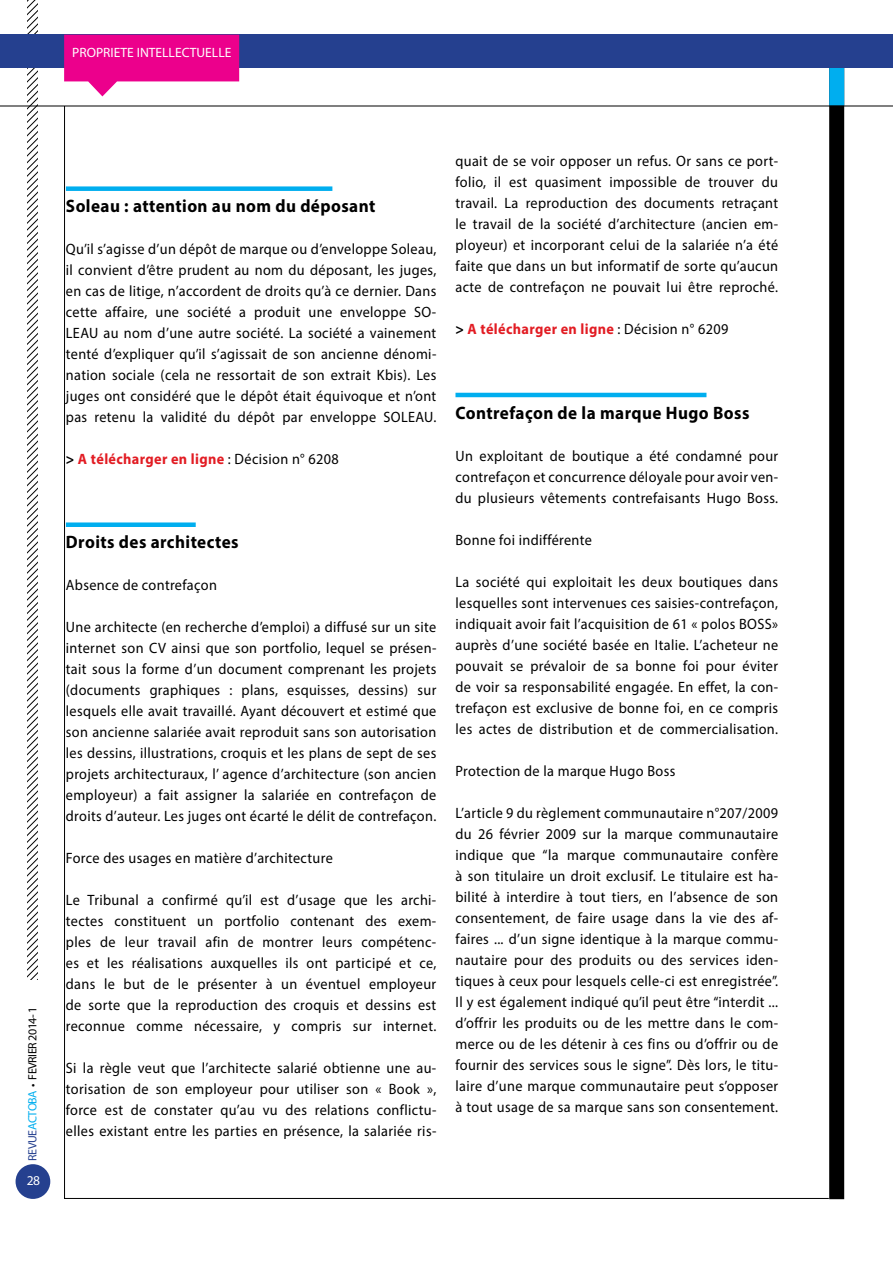
<style>
.page{position:relative;width:893px;height:1263px;background:#fff}
.page>*{position:absolute;margin:0;border:0;box-sizing:border-box;transform-origin:0 0}
.t1{font:700 18px "Myriad Pro";letter-spacing:.025em;color:#000;scale:.95 1}
.t2{font:15px/21px "Myriad Pro";letter-spacing:.025em;color:#000;text-align:justify;scale:.95 1}
.t3{font:700 15px "Myriad Pro";letter-spacing:.025em;color:#e21c23;scale:.95 1}
.t4{font:13.5px "Myriad Pro";color:#fff}
.t5{font:12px "Myriad Pro";letter-spacing:-.04em;color:#000}
.s1{color:#25408f}
.s2{color:#00aeef}
.s3{color:#000}
.s4{font-weight:400;color:#000}
</style>
<div class="page">
<svg style="left:28px;top:0;width:9px;height:979px"></svg>
<div style="left:16px;top:1164px;width:34px;height:35px;background:#25408f;border-radius:50%"></div>
<div style="left:829px;top:40px;width:15px;height:1159px;background:#000"></div>
<div style="left:829px;top:65px;width:15px;height:41px;background:#00aeef"></div>
<div style="left:0;top:35px;width:893px;height:33px;background:#25408f"></div>
<hr style="left:0;top:106px;width:893px;height:1px;background:#000">
<div style="left:66px;top:186px;width:266px;height:5px;background:#00aeef"></div>
<div style="left:66px;top:522px;width:130px;height:5px;background:#00aeef"></div>
<svg style="left:64px;top:35px;width:175px;height:61px"></svg>
<hr style="left:455px;top:393px;width:251px;height:4px;background:#00aeef">
<p class="t4" style="left:72px;top:45px;width:161px">PROPRIETE INTELLECTUELLE</p>
<p class="t5" style="left:25px;top:1160px;width:155px;rotate:-90deg"><span class="s1">REVUE</span><span class="s2">ACTOBA</span> • FEVRIER 2014- 1</p>
<p class="t4" style="left:27px;top:1172px;width:15px">28</p>
<p class="t1" style="left:66px;top:194px;width:327px">Soleau : attention au nom du déposant</p>
<p class="t2" style="left:66px;top:238px;width:391px">Qu’il s’agisse d’un dépôt de marque ou d’enveloppe Soleau, il convient d’être prudent au nom du déposant, les juges, en cas de litige, n’accordent de droits qu’à ce dernier. Dans cette affaire, une société a produit une enveloppe SO-LEAU au nom d’une autre société. La société a vainement tenté d’expliquer qu’il s’agissait de son ancienne dénomi&shy;nation sociale (cela ne ressortait de son extrait Kbis). Les juges ont considéré que le dépôt était équivoque et n’ont pas retenu la validité du dépôt par enveloppe SOLEAU.</p>
<p class="t3" style="left:66px;top:449px;width:289px"><span class="s3">&gt;</span> A télécharger en ligne <span class="s4">: Décision n° 6208</span></p>
<p class="t1" style="left:66px;top:530px;width:183px">Droits des architectes</p>
<p class="t2" style="left:66px;top:574px;width:160px">Absence de contrefaçon</p>
<p class="t2" style="left:66px;top:616px;width:391px">Une architecte (en recherche d’emploi) a diffusé sur un site internet son CV ainsi que son portfolio, lequel se présen&shy;tait sous la forme d’un document comprenant les projets (documents graphiques : plans, esquisses, dessins) sur lesquels elle avait travaillé. Ayant découvert et estimé que son ancienne salariée avait reproduit sans son autorisation les dessins, illustrations, croquis et les plans de sept de ses projets architecturaux, l’ agence d’architecture (son ancien employeur) a fait assigner la salariée en contrefaçon de droits d’auteur. Les juges ont écarté le délit de contrefaçon.</p>
<p class="t2" style="left:66px;top:847px;width:282px">Force des usages en matière d’architecture</p>
<p class="t2" style="left:66px;top:889px;width:391px">Le Tribunal a confirmé qu’il est d’usage que les archi&shy;tectes constituent un portfolio contenant des exem&shy;ples de leur travail afin de montrer leurs compétenc&shy;es et les réalisations auxquelles ils ont participé et ce, dans le but de le présenter à un éventuel employeur de sorte que la reproduction des croquis et dessins est reconnue comme nécessaire, y compris sur internet.</p>
<p class="t2" style="left:66px;top:1057px;width:391px">Si la règle veut que l’architecte salarié obtienne une au&shy;torisation de son employeur pour utiliser son « Book », force est de constater qu’au vu des relations conflictu&shy;elles existant entre les parties en présence, la salariée ris-</p>
<p class="t2" style="left:455px;top:151px;width:341px">quait de se voir opposer un refus. Or sans ce port&shy;folio, il est quasiment impossible de trouver du travail. La reproduction des documents retraçant le travail de la société d’architecture (ancien em&shy;ployeur) et incorporant celui de la salariée n’a été faite que dans un but informatif de sorte qu’aucun acte de contrefaçon ne pouvait lui être reproché.</p>
<p class="t3" style="left:455px;top:320px;width:289px"><span class="s3">&gt;</span> A télécharger en ligne <span class="s4">: Décision n° 6209</span></p>
<p class="t1" style="left:455px;top:401px;width:311px">Contrefaçon de la marque Hugo Boss</p>
<p class="t2" style="left:455px;top:445px;width:341px">Un exploitant de boutique a été condamné pour contrefaçon et concurrence déloyale pour avoir ven&shy;du plusieurs vêtements contrefaisants Hugo Boss.</p>
<p class="t2" style="left:455px;top:529px;width:145px">Bonne foi indifférente</p>
<p class="t2" style="left:455px;top:571px;width:341px">La société qui exploitait les deux boutiques dans lesquelles sont intervenues ces saisies-contrefaçon, indiquait avoir fait l’acquisition de 61 « polos BOSS» auprès d’une société basée en Italie. L’acheteur ne pouvait se prévaloir de sa bonne foi pour éviter de voir sa responsabilité engagée. En effet, la con&shy;trefaçon est exclusive de bonne foi, en ce compris les actes de distribution et de commercialisation.</p>
<p class="t2" style="left:455px;top:760px;width:233px">Protection de la marque Hugo Boss</p>
<p class="t2" style="left:455px;top:802px;width:341px">L’article 9 du règlement communautaire n°207/2009 du 26 février 2009 sur la marque communautaire indique que “la marque communautaire confère à son titulaire un droit exclusif. Le titulaire est ha&shy;bilité à interdire à tout tiers, en l’absence de son consentement, de faire usage dans la vie des af&shy;faires ... d’un signe identique à la marque commu&shy;nautaire pour des produits ou des services iden&shy;tiques à ceux pour lesquels celle-ci est enregistrée”.<br>Il y est également indiqué qu’il peut être “interdit ... d’offrir les produits ou de les mettre dans le com&shy;merce ou de les détenir à ces fins ou d’offrir ou de fournir des services sous le signe”. Dès lors, le titu&shy;laire d’une marque communautaire peut s’opposer à tout usage de sa marque sans son consentement.</p>
</div>
